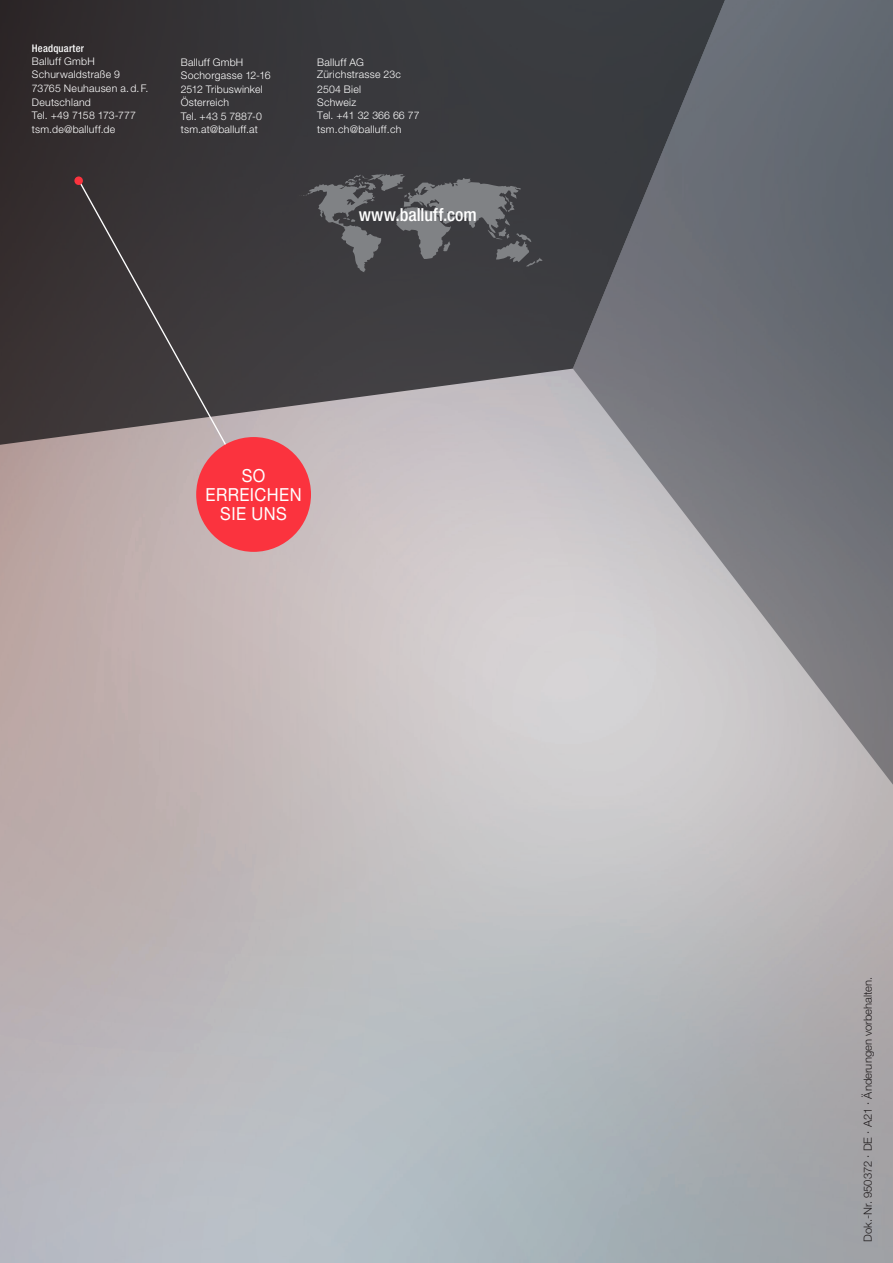
<style>
.page{position:relative;width:893px;height:1263px;background:#fff}
.page>*{position:absolute;margin:0;border:0;box-sizing:border-box;transform-origin:0 0}
.t1{font:18px/18.8px "Helvetica Neue LT Pro";letter-spacing:.025em;color:#fff;text-align:center;scale:.92 1}
._8Pt_Fließtext{font:500 condensed 18px "Helvetica Neue LT Pro";color:#fff}
.Doc-Nr_H45_7_5pt{font:300 11.25px "Helvetica Neue LT Pro";color:#231f20}
._8Pt_Fließtext-2{font:300 10.5px/13.5px "Helvetica Neue LT Pro";letter-spacing:.02em;color:#fff}
._8Pt_Fließtext-3{font:300 10.5px "Helvetica Neue LT Pro";color:#fff}
.s1{font-weight:500;font-stretch:condensed}
</style>
<div class="page">
<svg style="left:573px;top:0;width:320px;height:832px;background:#a9a8ab"></svg>
<svg style="left:0;top:0;width:871px;height:471px;background:#55555a"></svg>
<svg style="left:77px;top:179px;width:178px;height:317px;background:#554f50"></svg>
<div style="left:74px;top:176px;width:9px;height:9px;background:#fb333e;border-radius:50%"></div>
<div style="left:196px;top:437px;width:115px;height:115px;background:#fb333e;border-radius:50%"></div>
<svg style="left:299px;top:174px;width:244px;height:98px;background:#515155"></svg>
<p class="_8Pt_Fließtext-2" style="left:32px;top:41px;width:118px"><span class="s1">Headquarter<br></span>Balluff GmbH<br>Schurwaldstraße 9<br>73765 Neuhausen a. d. F.<br>Deutschland</p>
<p class="_8Pt_Fließtext-2" style="left:32px;top:108px;width:106px;line-height:14.2px">Tel. +49 7158 173-777 tsm.de@balluff.de</p>
<p class="_8Pt_Fließtext-2" style="left:181px;top:55px;width:64px">Balluff GmbH</p>
<p class="_8Pt_Fließtext-2" style="left:181px;top:68px;width:91px">Sochorgasse 12-16</p>
<p class="_8Pt_Fließtext-2" style="left:181px;top:82px;width:83px">2512 Tribuswinkel</p>
<p class="_8Pt_Fließtext-2" style="left:181px;top:95px;width:50px">Österreich</p>
<p class="_8Pt_Fließtext-3" style="left:181px;top:110px;width:83px">Tel. +43 5 7887-0</p>
<p class="_8Pt_Fließtext-2" style="left:181px;top:122px;width:78px">tsm.at@balluff.at</p>
<p class="_8Pt_Fließtext-2" style="left:317px;top:55px;width:85px;line-height:12.8px">Balluff AG<br>Zürichstrasse 23c</p>
<p class="_8Pt_Fließtext-2" style="left:317px;top:82px;width:104px;line-height:13px">2504 Biel<br>Schweiz<br>Tel. +41 32 366 66 77</p>
<p class="_8Pt_Fließtext-2" style="left:317px;top:122px;width:86px">tsm.ch@balluff.ch</p>
<p class="_8Pt_Fließtext" style="left:359px;top:203px;width:120px">www.balluff.com</p>
<p class="t1" style="left:206px;top:466px;width:106px">SO<br>ERREICHEN<br>SIE UNS</p>
<p class="Doc-Nr_H45_7_5pt" style="left:861px;top:1242px;width:267px;rotate:-90deg">Dok.-Nr. 950372 · DE · A21 · Änderungen vorbehalten.</p>
</div>
